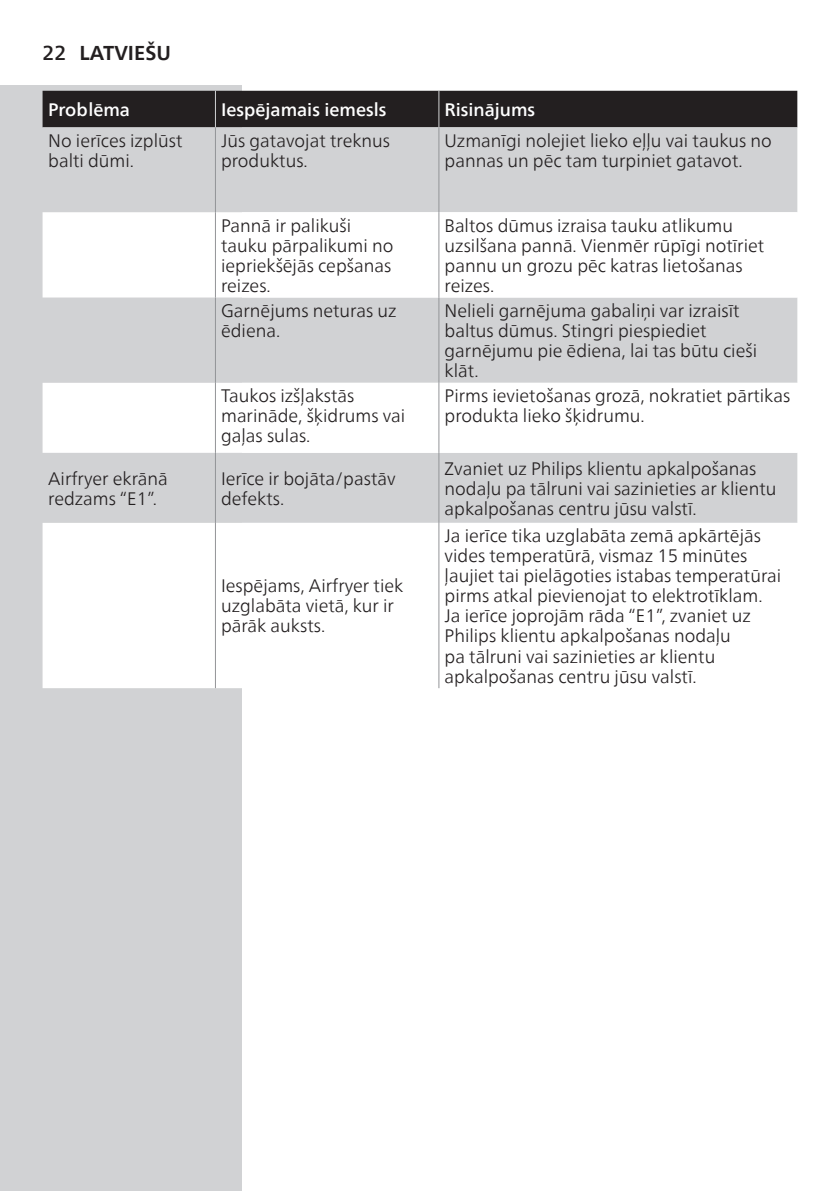
<style>
.page{position:relative;width:840px;height:1191px;background:#fff}
.page>*{position:absolute;margin:0;border:0;box-sizing:border-box;transform-origin:0 0}
.t1{font:700 20px "Neue Frutiger World";color:#231f20}
.chapter-table-rowodd{font:300 18px/20px "Neue Frutiger World";color:#231f20}
.chapter-table-rowhea{font:500 18px "Neue Frutiger World";color:#fff}
.s1{font-weight:500}
</style>
<div class="page">
<div style="left:0;top:85px;width:241px;height:1106px;background:#d1d2d4"></div>
<div style="left:43px;top:91px;width:753px;height:36px;background:#231f20"></div>
<div style="left:43px;top:127px;width:753px;height:85px;background:#d1d2d4"></div>
<svg style="left:43px;top:212px;width:753px;height:476px"></svg>
<hr style="left:215px;top:91px;width:1px;height:36px;background:#d1d2d4">
<hr style="left:438px;top:91px;width:1px;height:36px;background:#d1d2d4">
<hr style="left:215px;top:127px;width:1px;height:85px;background:#939598">
<hr style="left:438px;top:127px;width:1px;height:85px;background:#939598">
<hr style="left:215px;top:212px;width:1px;height:85px;background:#939598">
<hr style="left:438px;top:212px;width:1px;height:85px;background:#939598">
<hr style="left:215px;top:297px;width:1px;height:86px;background:#939598">
<hr style="left:438px;top:297px;width:1px;height:86px;background:#939598">
<hr style="left:215px;top:383px;width:1px;height:70px;background:#939598">
<hr style="left:438px;top:383px;width:1px;height:70px;background:#939598">
<hr style="left:215px;top:453px;width:1px;height:70px;background:#939598">
<hr style="left:215px;top:523px;width:1px;height:165px;background:#939598">
<hr style="left:438px;top:453px;width:1px;height:70px;background:#939598">
<hr style="left:438px;top:523px;width:1px;height:165px;background:#939598">
<p class="t1" style="left:43px;top:35px;width:130px"><span class="s1">22</span> LATVIEŠU</p>
<p class="chapter-table-rowhea" style="left:48px;top:95px;width:83px">Problēma</p>
<p class="chapter-table-rowhea" style="left:221px;top:95px;width:167px">Iespējamais iemesls</p>
<p class="chapter-table-rowhea" style="left:444px;top:95px;width:92px">Risinājums</p>
<p class="chapter-table-rowodd" style="left:48px;top:131px;width:136px">No ierīces izplūst balti dūmi.</p>
<p class="chapter-table-rowodd" style="left:221px;top:131px;width:170px">Jūs gatavojat treknus produktus.</p>
<p class="chapter-table-rowodd" style="left:444px;top:131px;width:328px">Uzmanīgi nolejiet lieko eļļu vai taukus no pannas un pēc tam turpiniet gatavot.</p>
<p class="chapter-table-rowodd" style="left:221px;top:216px;width:174px">Pannā ir palikuši tauku pārpalikumi no iepriekšējās cepšanas reizes.</p>
<p class="chapter-table-rowodd" style="left:444px;top:216px;width:321px">Baltos dūmus izraisa tauku atlikumu uzsilšana pannā. Vienmēr rūpīgi notīriet pannu un grozu pēc katras lietošanas reizes.</p>
<p class="chapter-table-rowodd" style="left:221px;top:301px;width:177px">Garnējums neturas uz ēdiena.</p>
<p class="chapter-table-rowodd" style="left:444px;top:301px;width:314px">Nelieli garnējuma gabaliņi var izraisīt baltus dūmus. Stingri piespiediet garnējumu pie ēdiena, lai tas būtu cieši klāt.</p>
<p class="chapter-table-rowodd" style="left:221px;top:386px;width:186px">Taukos izšļakstās marināde, šķidrums vai gaļas sulas.</p>
<p class="chapter-table-rowodd" style="left:444px;top:386px;width:347px">Pirms ievietošanas grozā, nokratiet pārtikas produkta lieko šķidrumu.</p>
<p class="chapter-table-rowodd" style="left:48px;top:468px;width:121px">Airfryer ekrānā redzams “E1”.</p>
<p class="chapter-table-rowodd" style="left:221px;top:468px;width:176px">Ierīce ir bojāta/pastāv defekts.</p>
<p class="chapter-table-rowodd" style="left:444px;top:458px;width:333px">Zvaniet uz Philips klientu apkalpošanas nodaļu pa tālruni vai sazinieties ar klientu apkalpošanas centru jūsu valstī.</p>
<p class="chapter-table-rowodd" style="left:221px;top:576px;width:184px">Iespējams, Airfryer tiek uzglabāta vietā, kur ir pārāk auksts.</p>
<p class="chapter-table-rowodd" style="left:444px;top:526px;width:338px">Ja ierīce tika uzglabāta zemā apkārtējās vides temperatūrā, vismaz 15 minūtes ļaujiet tai pielāgoties istabas temperatūrai pirms atkal pievienojat to elektrotīklam.</p>
<p class="chapter-table-rowodd" style="left:444px;top:606px;width:308px">Ja ierīce joprojām rāda “E1”, zvaniet uz Philips klientu apkalpošanas nodaļu pa tālruni vai sazinieties ar klientu apkalpošanas centru jūsu valstī.</p>
</div>
